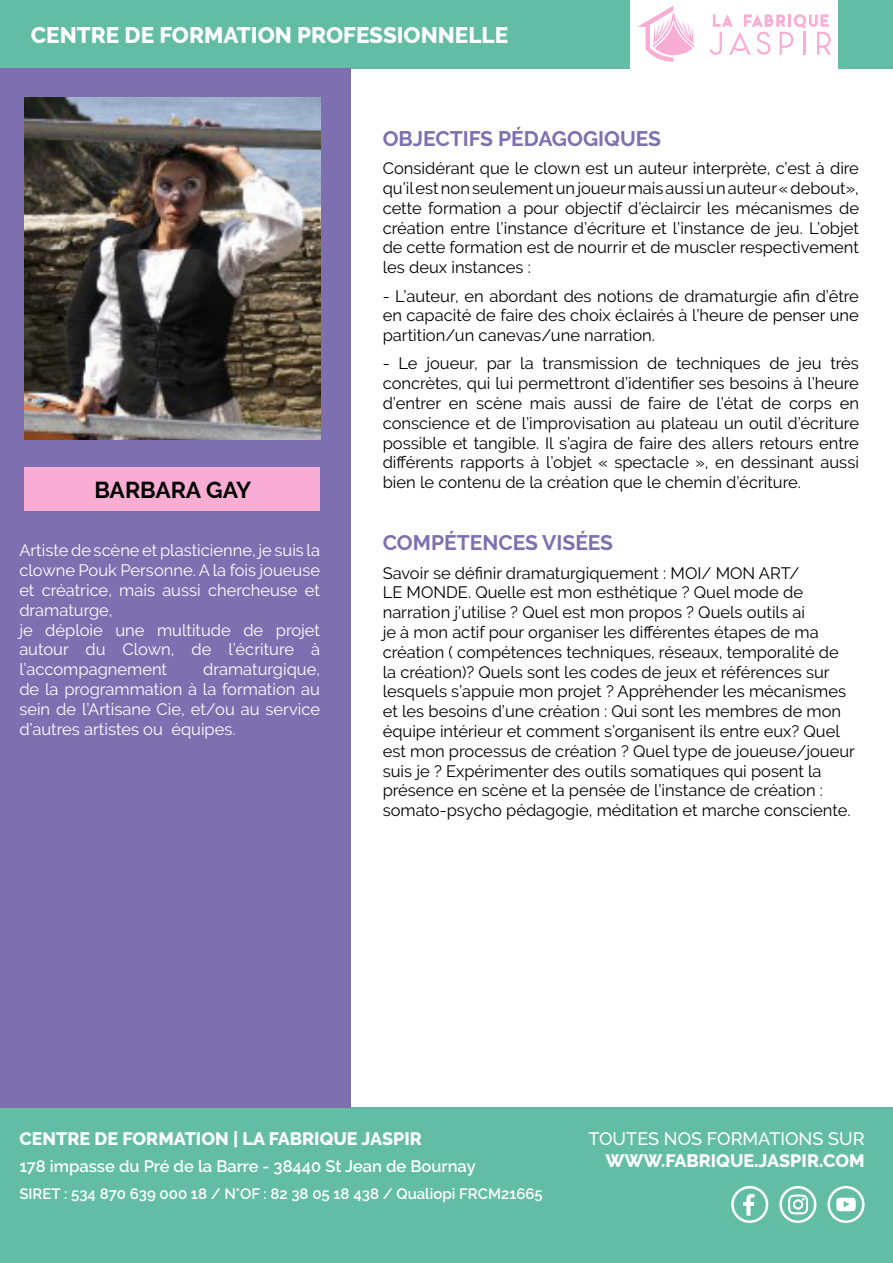
<style>
.page{position:relative;width:893px;height:1263px;background:#fff}
.page>*{position:absolute;margin:0;border:0;box-sizing:border-box;transform-origin:0 0}
.t1{font:700 22.95px "Raleway";letter-spacing:-.005em;color:#000}
.t2{font:800 22.5px "Raleway";color:#fff}
.t3{font:700 21px "Raleway";color:#7e6fb0}
.t4{font:800 18px "Raleway";color:#fff}
.t5{font:500 18px "Raleway";color:#fff}
.t6{font:16.5px/19.8px "Raleway";color:#000;text-align:justify}
.t7{font:16.5px/19.8px "Raleway";color:#fff}
.t8{font:600 16.5px "Raleway";color:#fff}
.t9{font:600 15px "Raleway";color:#fff}
</style>
<div class="page">
<div style="left:0;top:1108px;width:893px;height:155px;background:#62bda4"></div>
<svg style="left:731px;top:1186px;width:37px;height:37px"></svg>
<svg style="left:779px;top:1186px;width:37px;height:37px"></svg>
<svg style="left:827px;top:1186px;width:37px;height:37px"></svg>
<div style="left:0;top:0;width:629px;height:68px;background:#62bda4"></div>
<div style="left:839px;top:0;width:54px;height:68px;background:#62bda4"></div>
<svg style="left:638px;top:6px;width:56px;height:56px"></svg>
<svg style="left:710px;top:14px;width:121px;height:41px"></svg>
<div style="left:0;top:68px;width:350px;height:1040px;background:#7e6fb0"></div>
<div style="left:25px;top:468px;width:295px;height:43px;background:#faadd4"></div>
<img style="left:25px;top:98px;width:295px;height:341px">
<h2 class="t2" style="left:31px;top:22px;width:479px">CENTRE DE FORMATION PROFESSIONNELLE</h2>
<h1 class="t1" style="left:94px;top:477px;width:158px">BARBARA GAY</h1>
<p class="t7" style="left:19px;top:540px;width:302px">Artiste de scène et plasticienne, je suis la clowne Pouk Personne. A la fois joueuse et créatrice, mais aussi chercheuse et dramaturge,<br>je déploie une multitude de projet autour du Clown, de l’écriture à l’accompagnement</p>
<p class="t7" style="left:19px;top:659px;width:302px;text-align:justify;text-indent:184px">dramaturgique, de la programmation à la formation au sein de l’Artisane Cie, et/ou au service d’autres artistes ou équipes.</p>
<p class="t3" style="left:383px;top:126px;width:280px">OBJECTIFS PÉDAGOGIQUES</p>
<p class="t6" style="left:383px;top:158px;width:478px">Considérant que le clown est un auteur interprète, c’est à dire qu’il est non seulement un joueur mais aussi un auteur « debout», cette formation a pour objectif d’éclaircir les mécanismes de création entre l’instance d’écriture et l’instance de jeu. L’objet de cette formation est de nourrir et de muscler respectivement les deux instances :</p>
<p class="t6" style="left:383px;top:286px;width:478px">- L’auteur, en abordant des notions de dramaturgie afin d’être en capacité de faire des choix éclairés à l’heure de penser une partition/un canevas/une narration.</p>
<p class="t6" style="left:383px;top:354px;width:478px">- Le joueur, par la transmission de techniques de jeu très concrètes, qui lui permettront d’identifier ses besoins à l’heure d’entrer en scène mais aussi de faire de l’état de corps en conscience et de l’improvisation au plateau un outil d’écriture possible et tangible. Il s’agira de faire des allers retours entre différents rapports à l’objet « spectacle », en dessinant aussi bien le contenu de la création que le chemin d’écriture.</p>
<p class="t3" style="left:383px;top:531px;width:232px">COMPÉTENCES VISÉES</p>
<p class="t6" style="left:383px;top:563px;width:474px;text-align:left">Savoir se définir dramaturgiquement : MOI/ MON ART/<br>LE MONDE. Quelle est mon esthétique ? Quel mode de narration j’utilise ? Quel est mon propos ? Quels outils ai<br>je à mon actif pour organiser les différentes étapes de ma création ( compétences techniques, réseaux, temporalité de la création)? Quels sont les codes de jeux et références sur lesquels s’appuie mon projet ? Appréhender les mécanismes et les besoins d’une création : Qui sont les membres de mon équipe intérieur et comment s’organisent ils entre eux? Quel est mon processus de création ? Quel type de joueuse/joueur suis je ? Expérimenter des outils somatiques qui posent la présence en scène et la pensée de l’instance de création : somato-psycho pédagogie, méditation et marche consciente.</p>
<p class="t4" style="left:19px;top:1129px;width:404px">CENTRE DE FORMATION | LA FABRIQUE JASPIR</p>
<p class="t8" style="left:19px;top:1157px;width:458px">178 impasse du Pré de la Barre - 38440 St Jean de Bournay</p>
<p class="t9" style="left:19px;top:1185px;width:525px">SIRET : 534 870 639 000 18 / N°OF : 82 38 05 18 438 / Qualiopi FRCM21665</p>
<p class="t5" style="left:588px;top:1129px;width:278px">TOUTES NOS FORMATIONS SUR</p>
<p class="t4" style="left:605px;top:1150px;width:261px">WWW.FABRIQUE.JASPIR.COM</p>
</div>
